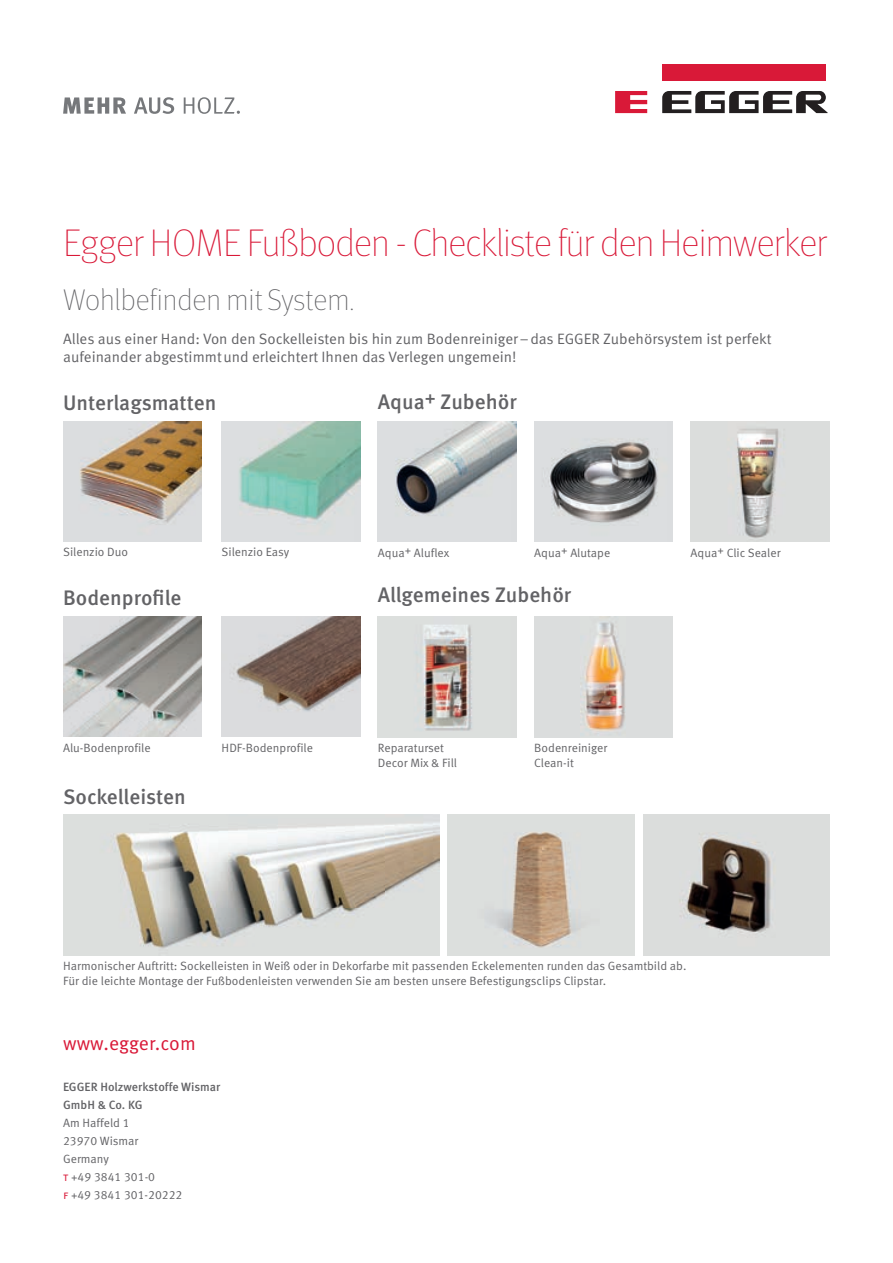
<style>
.page{position:relative;width:893px;height:1263px;background:#fff}
.page>*{position:absolute;margin:0;border:0;box-sizing:border-box;transform-origin:0 0}
.t1{font:100 38.55px "Meta Pro";letter-spacing:-.02em;color:#d91938}
.t2{font:100 30px "Meta Pro";color:#636366}
.t3{font:500 21px "Meta Pro";color:#636366}
.t4{font:19.5px "Meta Pro";letter-spacing:-.005em;color:#d91938}
.t5{font:15px/18px "Meta Pro";color:#636366}
.t6{font:12px/18px "Meta Pro";color:#636366}
.t7{font:500 12px/18px "Meta Pro";color:#636366}
.s1{color:#d91938}
</style>
<div class="page">
<img style="left:222px;top:421px;width:138px;height:120px">
<img style="left:534px;top:421px;width:139px;height:121px">
<img style="left:691px;top:421px;width:139px;height:121px">
<img style="left:378px;top:421px;width:138px;height:121px">
<img style="left:222px;top:617px;width:138px;height:120px">
<img style="left:534px;top:617px;width:139px;height:120px">
<img style="left:378px;top:617px;width:138px;height:120px">
<svg style="left:63px;top:97px;width:63px;height:17px"></svg>
<svg style="left:134px;top:97px;width:40px;height:17px"></svg>
<svg style="left:184px;top:97px;width:56px;height:17px"></svg>
<div style="left:662px;top:64px;width:164px;height:17px;background:#d91938"></div>
<svg style="left:615px;top:91px;width:32px;height:22px"></svg>
<svg style="left:662px;top:91px;width:166px;height:22px"></svg>
<img style="left:63px;top:421px;width:139px;height:120px">
<img style="left:63px;top:617px;width:139px;height:120px">
<img style="left:63px;top:815px;width:376px;height:140px">
<img style="left:643px;top:815px;width:187px;height:140px">
<img style="left:448px;top:815px;width:187px;height:140px">
<h1 class="t1" style="left:63px;top:216px;width:766px">Egger HOME Fußboden - Checkliste für den Heimwerker</h1>
<h2 class="t2" style="left:63px;top:279px;width:293px">Wohlbefinden mit System.</h2>
<p class="t5" style="left:63px;top:330px;width:710px">Alles aus einer Hand: Von den Sockelleisten bis hin zum Bodenreiniger–das EGGER Zubehörsystem ist perfekt aufeinander abgestimmt und erleichtert Ihnen das Verlegen ungemein!</p>
<h3 class="t3" style="left:63px;top:390px;width:155px">Unterlagsmatten</h3>
<h3 class="t3" style="left:378px;top:389px;width:140px">Aqua<sup>+</sup> Zubehör</h3>
<p class="t6" style="left:63px;top:543px;width:66px">Silenzio Duo</p>
<p class="t6" style="left:222px;top:543px;width:69px">Silenzio Easy</p>
<p class="t6" style="left:378px;top:544px;width:73px">Aqua+ Aluflex</p>
<p class="t6" style="left:534px;top:544px;width:78px">Aqua+ Alutape</p>
<p class="t6" style="left:691px;top:544px;width:91px">Aqua+ Clic Sealer</p>
<h3 class="t3" style="left:63px;top:584px;width:120px">Bodenprofile</h3>
<h3 class="t3" style="left:378px;top:582px;width:195px">Allgemeines Zubehör</h3>
<p class="t6" style="left:63px;top:739px;width:89px">Alu-Bodenprofile</p>
<p class="t6" style="left:222px;top:739px;width:93px">HDF-Bodenprofile</p>
<p class="t6" style="left:378px;top:741px;width:81px;line-height:15px">Reparaturset<br>Decor Mix &amp; Fill</p>
<p class="t6" style="left:534px;top:741px;width:75px;line-height:15px">Bodenreiniger<br>Clean-it</p>
<h3 class="t3" style="left:63px;top:784px;width:124px">Sockelleisten</h3>
<p class="t6" style="left:63px;top:959px;width:625px;line-height:15px">Harmonischer Auftritt: Sockelleisten in Weiß oder in Dekorfarbe mit passenden Eckelementen runden das Gesamtbild ab.<br>Für die leichte Montage der Fußbodenleisten verwenden Sie am besten unsere Befestigungsclips Clipstar.</p>
<h3 class="t4" style="left:63px;top:1032px;width:134px">www.egger.com</h3>
<p class="t7" style="left:63px;top:1078px;width:159px">EGGER Holzwerkstoffe Wismar<br>GmbH &amp; Co. KG</p>
<p class="t6" style="left:63px;top:1114px;width:121px">Am Haffeld 1<br>23970 Wismar<br>Germany<br><span class="s1">T</span> +49 3841 301-0<br><span class="s1">F</span> +49 3841 301-20222</p>
</div>
